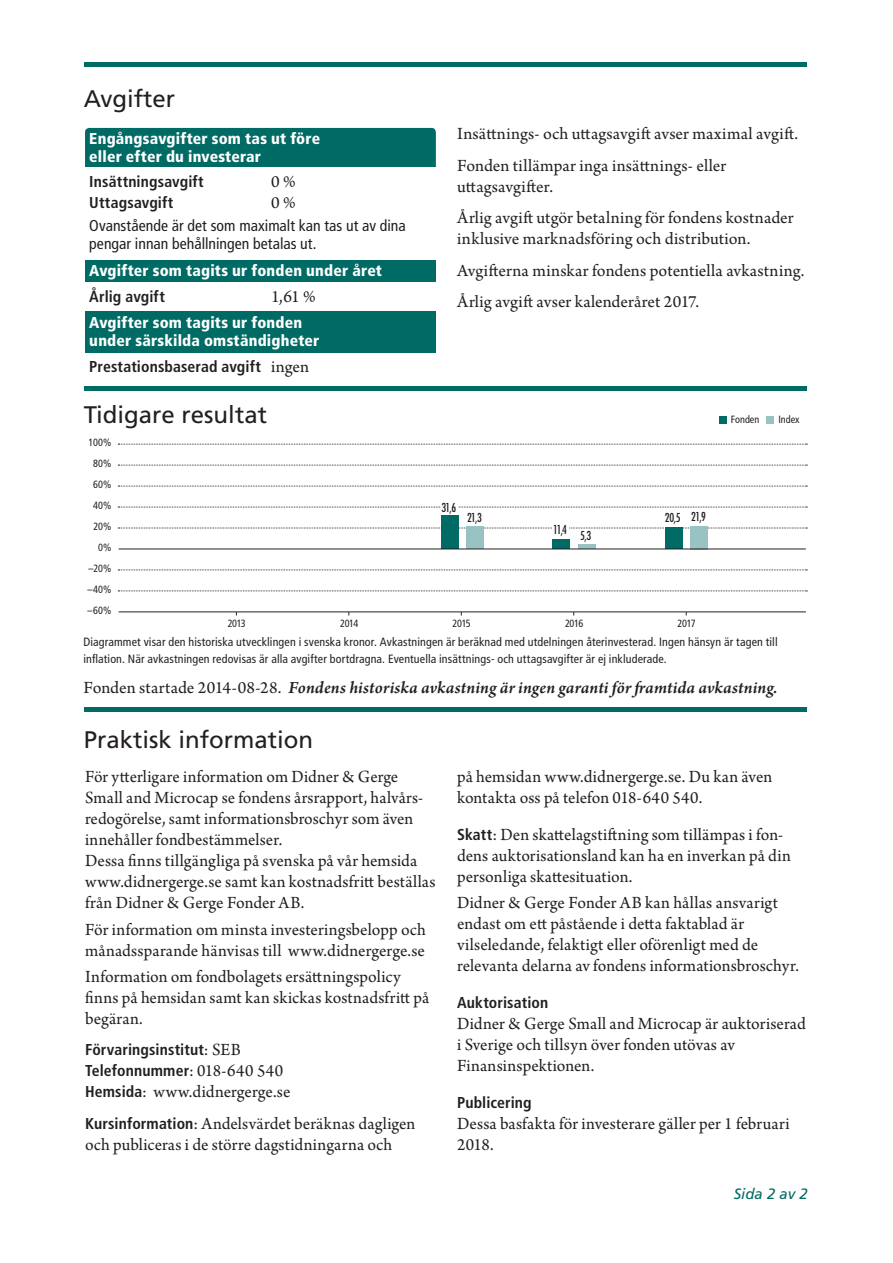
<style>
.page{position:relative;width:893px;height:1263px;background:#fff}
.page>*{position:absolute;margin:0;border:0;box-sizing:border-box;transform-origin:0 0}
.t1{font:24px "Frutiger LT Std";color:#231f20}
.t2{font:18px/21px "Arno Pro";letter-spacing:.005em;color:#231f20}
.t3{font:italic 600 18px "Arno Pro";letter-spacing:.005em;color:#231f20}
.t4{font:700 condensed 15.75px/21px "Frutiger LT Std";letter-spacing:.005em;color:#231f20}
.t5{font:900 condensed 15.75px/18px "Frutiger LT Std";letter-spacing:.015em;color:#fff}
.t6{font:condensed 15.75px/18px "Frutiger LT Std";color:#231f20}
.t7{font:italic 15px "Frutiger LT Std";color:#006a64}
.t8{font:condensed 12px/16.5px "Frutiger LT Std";letter-spacing:.015em;color:#231f20}
.t9{font:condensed 12px "Futura Std";letter-spacing:-.045em;color:#231f20}
.t10{font:condensed 10.5px "Frutiger LT Std";letter-spacing:-.015em;color:#231f20}
.t11{font:condensed 10.5px/21px "Frutiger LT Std";letter-spacing:.01em;color:#231f20;text-align:right}
.s1{font-family:"Arno Pro";font-weight:400;font-stretch:normal;font-size:18px}
.s2{font-weight:400;font-style:normal}
.s3{font-family:"Frutiger LT Std";font-weight:700;font-stretch:condensed;font-size:15.75px}
</style>
<div class="page">
<div style="left:85px;top:128px;width:351px;height:43px;background:#006a64;border-radius:4px"></div>
<div style="left:85px;top:260px;width:351px;height:22px;background:#006a64"></div>
<div style="left:85px;top:312px;width:351px;height:41px;background:#006a64"></div>
<div style="left:85px;top:167px;width:351px;height:6px;background:#fff"></div>
<div style="left:84px;top:707px;width:723px;height:5px;background:#006a64"></div>
<hr style="left:84px;top:63px;width:723px;height:4px;background:#006a64">
<hr style="left:84px;top:386px;width:723px;height:4px;background:#006a64">
<div style="left:719px;top:416px;width:8px;height:7px;background:#006a64"></div>
<div style="left:767px;top:416px;width:7px;height:7px;background:#99c3c3"></div>
<svg style="left:118px;top:444px;width:689px;height:1px"></svg>
<svg style="left:118px;top:465px;width:689px;height:1px"></svg>
<svg style="left:118px;top:486px;width:689px;height:1px"></svg>
<svg style="left:118px;top:570px;width:689px;height:1px"></svg>
<svg style="left:118px;top:590px;width:689px;height:1px"></svg>
<hr style="left:119px;top:611px;width:687px;height:1px;background:#231f20">
<svg style="left:118px;top:527px;width:689px;height:2px"></svg>
<svg style="left:118px;top:506px;width:689px;height:2px"></svg>
<div style="left:552px;top:539px;width:18px;height:10px;background:#006a64"></div>
<div style="left:665px;top:527px;width:17px;height:22px;background:#006a64"></div>
<div style="left:441px;top:516px;width:17px;height:33px;background:#006a64"></div>
<div style="left:578px;top:544px;width:17px;height:5px;background:#99c3c3"></div>
<div style="left:691px;top:526px;width:17px;height:23px;background:#99c3c3"></div>
<div style="left:467px;top:527px;width:17px;height:22px;background:#99c3c3"></div>
<hr style="left:119px;top:549px;width:687px;height:1px;background:#231f20">
<h1 class="t1" style="left:84px;top:85px;width:93px">Avgifter</h1>
<p class="t5" style="left:89px;top:129px;width:232px">Engångsavgifter som tas ut före eller efter du investerar</p>
<p class="t4" style="left:89px;top:171px;width:116px">Insättningsavgift</p>
<p class="t2" style="left:271px;top:172px;width:26px">0 %</p>
<p class="t4" style="left:89px;top:192px;width:86px">Uttagsavgift</p>
<p class="t2" style="left:271px;top:193px;width:26px">0 %</p>
<p class="t6" style="left:89px;top:217px;width:318px">Ovanstående är det som maximalt kan tas ut av dina pengar innan behållningen betalas ut.</p>
<p class="t5" style="left:89px;top:261px;width:294px">Avgifter som tagits ur fonden under året</p>
<p class="t4" style="left:89px;top:286px;width:77px">Årlig avgift</p>
<p class="t2" style="left:271px;top:287px;width:46px">1,61 %</p>
<p class="t5" style="left:89px;top:314px;width:232px">Avgifter som tagits ur fonden under särskilda omständigheter</p>
<p class="t4" style="left:89px;top:356px;width:221px">Prestationsbaserad avgift <span class="s1">ingen</span></p>
<p class="t2" style="left:457px;top:119px;width:343px;line-height:31.5px">Insättnings- och uttagsavgift avser maximal avgift.<br>Fonden tillämpar inga insättnings- eller</p>
<p class="t2" style="left:457px;top:172px;width:338px;line-height:31.5px">uttagsavgifter.<br>Årlig avgift utgör betalning för fondens kostnader</p>
<p class="t2" style="left:457px;top:224px;width:349px;line-height:31.5px">inklusive marknadsföring och distribution.<br>Avgifterna minskar fondens potentiella avkastning.<br>Årlig avgift avser kalenderåret 2017.</p>
<h1 class="t1" style="left:84px;top:401px;width:185px">Tidigare resultat</h1>
<p class="t10" style="left:731px;top:414px;width:30px">Fonden</p>
<p class="t10" style="left:778px;top:414px;width:23px">Index</p>
<p class="t11" style="left:88px;top:432px;width:25px">100%<br>80%<br>60%<br>40%<br>20%<br>0% –20% –40% –60%</p>
<p class="t10" style="left:228px;top:617px;width:20px">2013</p>
<p class="t10" style="left:340px;top:617px;width:20px">2014</p>
<p class="t10" style="left:453px;top:617px;width:20px">2015</p>
<p class="t10" style="left:565px;top:617px;width:20px">2016</p>
<p class="t10" style="left:678px;top:617px;width:20px">2017</p>
<p class="t9" style="left:441px;top:500px;width:16px">31,6</p>
<p class="t9" style="left:467px;top:511px;width:16px">21,3</p>
<p class="t9" style="left:691px;top:509px;width:16px">21,9</p>
<p class="t9" style="left:665px;top:511px;width:17px">20,5</p>
<p class="t9" style="left:553px;top:522px;width:15px">11,4</p>
<p class="t9" style="left:580px;top:528px;width:13px">5,3</p>
<p class="t8" style="left:83px;top:634px;width:696px">Diagrammet visar den historiska utvecklingen i svenska kronor. Avkastningen är beräknad med utdelningen återinvesterad. Ingen hänsyn är tagen till inflation. När avkastningen redovisas är alla avgifter bortdragna. Eventuella insättnings- och uttagsavgifter är ej inkluderade.</p>
<p class="t3" style="left:83px;top:677px;width:696px"><span class="s2">Fonden startade 2014-08-28.</span> Fondens historiska avkastning är ingen garanti för framtida avkastning.</p>
<h1 class="t1" style="left:84px;top:725px;width:231px">Praktisk information</h1>
<p class="t2" style="left:85px;top:767px;width:352px">För ytterligare information om Didner &amp; Gerge Small and Microcap se fondens årsrapport, halvårs&shy;redogörelse, samt informationsbroschyr som även innehåller fondbestämmelser.<br>Dessa finns tillgängliga på svenska på vår hemsida www.didnergerge.se samt kan kostnadsfritt beställas från Didner &amp; Gerge Fonder AB.</p>
<p class="t2" style="left:85px;top:920px;width:342px">För information om minsta investeringsbelopp och månadssparande hänvisas till www.didnergerge.se</p>
<p class="t2" style="left:85px;top:967px;width:346px">Information om fondbolagets ersättningspolicy finns på hemsidan samt kan skickas kostnadsfritt på begäran.</p>
<p class="t4" style="left:85px;top:1039px;width:200px">Förvaringsinstitut<span class="s1">: SEB<br></span>Telefonnummer<span class="s1">: 018-640 540</span></p>
<p class="t2" style="left:85px;top:1077px;width:332px;line-height:31.5px"><span class="s3">Hemsida</span>: www.didnergerge.se<br><span class="s3">Kursinformation</span>: Andelsvärdet beräknas dagligen</p>
<p class="t2" style="left:85px;top:1135px;width:309px">och publiceras i de större dagstidningarna och</p>
<p class="t2" style="left:457px;top:767px;width:317px">på hemsidan www.didnergerge.se. Du kan även kontakta oss på telefon 018-640 540.</p>
<p class="t2" style="left:457px;top:825px;width:335px"><span class="s3">Skatt</span>: Den skattelagstiftning som tillämpas i fon&shy;dens auktorisationsland kan ha en inverkan på din personliga skattesituation.</p>
<p class="t2" style="left:457px;top:893px;width:343px">Didner &amp; Gerge Fonder AB kan hållas ansvarigt endast om ett påstående i detta faktablad är vilseledande, felaktigt eller oförenligt med de relevanta delarna av fondens informationsbroschyr.</p>
<p class="t4" style="left:457px;top:992px;width:93px">Auktorisation</p>
<p class="t2" style="left:457px;top:1014px;width:350px">Didner &amp; Gerge Small and Microcap är auktoriserad i Sverige och tillsyn över fonden utövas av<br>Finansinspektionen.</p>
<p class="t4" style="left:457px;top:1092px;width:76px">Publicering</p>
<p class="t2" style="left:457px;top:1114px;width:334px">Dessa basfakta för investerare gäller per 1 februari<br>2018.</p>
<p class="t7" style="left:734px;top:1185px;width:76px">Sida 2 av 2</p>
</div>
